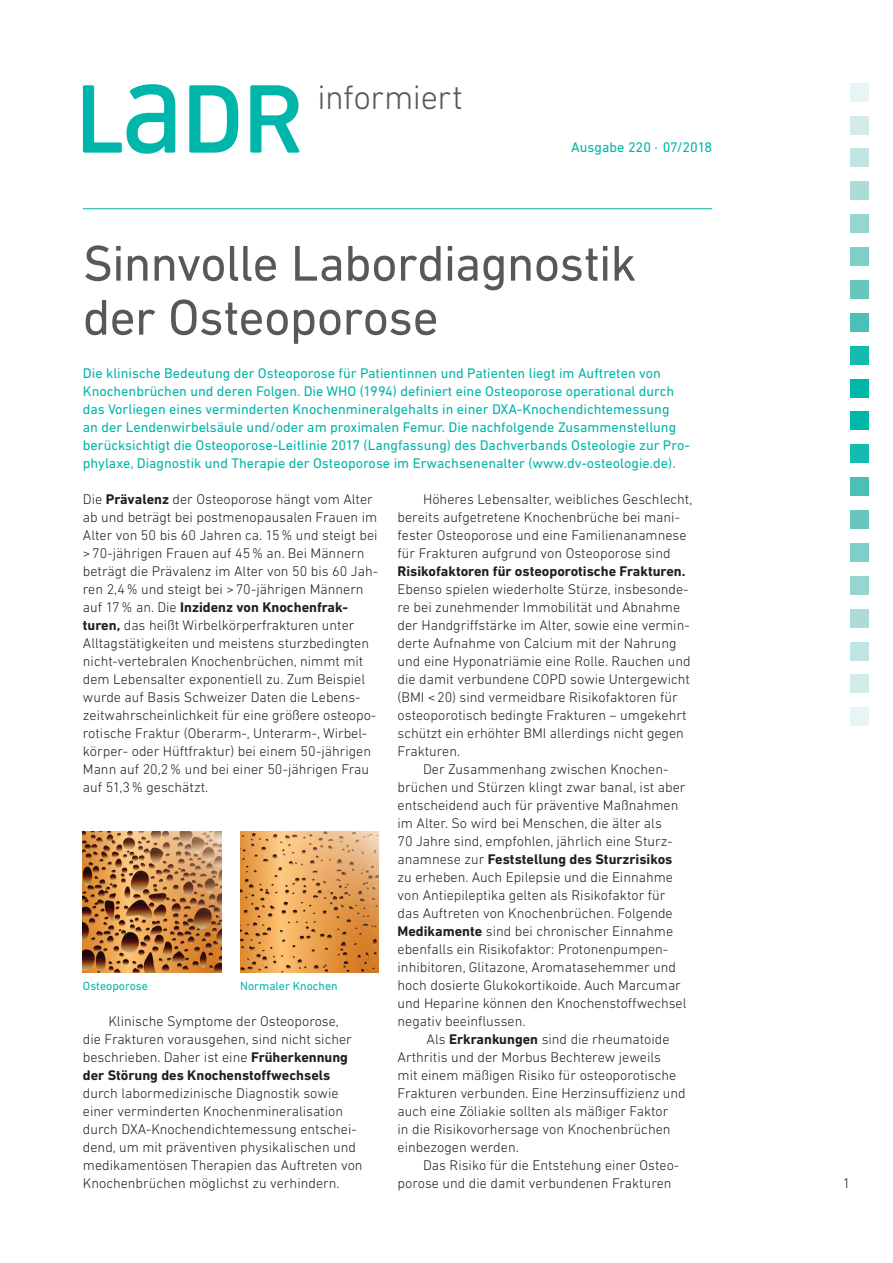
<style>
.page{position:relative;width:893px;height:1263px;background:#fff}
.page>*{position:absolute;margin:0;border:0;box-sizing:border-box;transform-origin:0 0}
.t1{font:51px/54px "DIN Next LT Pro";letter-spacing:-.015em;color:#57585a}
.t2{font:300 34.5px "DIN Next LT Pro";letter-spacing:-.015em;color:#57585a}
.t3{font:300 14.25px/18px "DIN Next LT Pro";color:#231f20}
.t4{font:14.25px/18px "DIN Next LT Pro";color:#00b5a9}
.t5{font:700 14.25px "DIN Next LT Pro";color:#231f20}
.t6{font:12px "DIN Next LT Pro";color:#00b5a9}
.s1{font-weight:700}
.s2{font-weight:300}
</style>
<div class="page">
<svg style="left:83px;top:84px;width:217px;height:70px"></svg>
<div style="left:850px;top:379px;width:19px;height:18px;background:#00b5a9"></div>
<div style="left:850px;top:412px;width:19px;height:18px;background:#00b5a9"></div>
<div style="left:850px;top:445px;width:19px;height:18px;background:#15bbb0"></div>
<div style="left:850px;top:346px;width:19px;height:18px;background:#15bbb0"></div>
<div style="left:850px;top:477px;width:19px;height:19px;background:#4ac0b7"></div>
<div style="left:850px;top:313px;width:19px;height:18px;background:#4ac0b7"></div>
<div style="left:850px;top:510px;width:19px;height:19px;background:#67c7bf"></div>
<div style="left:850px;top:280px;width:19px;height:19px;background:#67c7bf"></div>
<div style="left:850px;top:543px;width:19px;height:19px;background:#80cec8"></div>
<div style="left:850px;top:247px;width:19px;height:19px;background:#80cec8"></div>
<div style="left:850px;top:576px;width:19px;height:18px;background:#96d5d0"></div>
<div style="left:850px;top:214px;width:19px;height:19px;background:#96d5d0"></div>
<div style="left:850px;top:609px;width:19px;height:18px;background:#abdcd8"></div>
<div style="left:850px;top:182px;width:19px;height:18px;background:#abdcd8"></div>
<div style="left:850px;top:642px;width:19px;height:18px;background:#c0e4e1"></div>
<div style="left:850px;top:149px;width:19px;height:18px;background:#c0e4e1"></div>
<div style="left:850px;top:675px;width:19px;height:18px;background:#d3ecea"></div>
<div style="left:850px;top:116px;width:19px;height:18px;background:#d3ecea"></div>
<div style="left:850px;top:708px;width:19px;height:18px;background:#e9f5f4"></div>
<div style="left:850px;top:83px;width:19px;height:18px;background:#e9f5f4"></div>
<hr style="left:83px;top:208px;width:629px;height:1px;background:#00b5a9">
<img style="left:240px;top:831px;width:138px;height:141px">
<img style="left:83px;top:831px;width:138px;height:141px">
<h2 class="t2" style="left:318px;top:77px;width:147px">informiert</h2>
<p class="t4" style="left:571px;top:138px;width:143px">Ausgabe 220 · 07/2018</p>
<h1 class="t1" style="left:83px;top:236px;width:555px">Sinnvolle Labordiagnostik der Osteoporose</h1>
<p class="t4" style="left:83px;top:364px;width:608px">Die klinische Bedeutung der Osteoporose für Patientinnen und Patienten liegt im Auftreten von Knochenbrüchen und deren Folgen. Die WHO (1994) definiert eine Osteoporose operational durch das Vorliegen eines verminderten Knochenmineralgehalts in einer DXA-Knochendichtemessung<br>an der Lendenwirbelsäule und/oder am proximalen Femur. Die nachfolgende Zusammenstellung berücksichtigt die Osteoporose-Leitlinie 2017 (Langfassung) des Dachverbands Osteologie zur Pro&shy;phylaxe, Diagnostik und Therapie der Osteoporose im Erwachsenenalter (www.dv-osteologie.de).</p>
<p class="t3" style="left:83px;top:490px;width:297px">Die <span class="s1">Prävalenz</span> der Osteoporose hängt vom Alter ab und beträgt bei postmenopausalen Frauen im Alter von 50 bis 60 Jahren ca. 15% und steigt bei &gt;70-jährigen Frauen auf 45% an. Bei Männern beträgt die Prävalenz im Alter von 50 bis 60 Jah&shy;ren 2,4% und steigt bei &gt;70-jährigen Männern auf 17% an. Die <span class="s1">Inzidenz von Knochenfrak&shy;turen,</span> das heißt Wirbelkörperfrakturen unter Alltagstätigkeiten und meistens sturzbedingten nicht-vertebralen Knochenbrüchen, nimmt mit dem Lebensalter exponentiell zu. Zum Beispiel wurde auf Basis Schweizer Daten die Lebens&shy;zeitwahrscheinlichkeit für eine größere osteopo&shy;rotische Fraktur (Oberarm-, Unterarm-, Wirbel&shy;körper- oder Hüftfraktur) bei einem 50-jährigen Mann auf 20,2% und bei einer 50-jährigen Frau auf 51,3% geschätzt.</p>
<p class="t6" style="left:83px;top:979px;width:67px">Osteoporose</p>
<p class="t6" style="left:240px;top:979px;width:99px">Normaler Knochen</p>
<p class="t3" style="left:83px;top:1012px;width:270px;text-indent:26px">Klinische Symptome der Osteoporose, die Frakturen vorausgehen, sind nicht sicher beschrieben. Daher ist eine <span class="s1">Früherkennung der Störung des Knochenstoffwechsels</span></p>
<p class="t3" style="left:83px;top:1084px;width:281px">durch labormedizinische Diagnostik sowie einer verminderten Knochenmineralisation durch DXA-Knochendichtemessung entschei&shy;dend, um mit präventiven physikalischen und medikamentösen Therapien das Auftreten von Knochenbrüchen möglichst zu verhindern.</p>
<p class="t3" style="left:398px;top:490px;width:296px;text-indent:26px">Höheres Lebensalter, weibliches Geschlecht, bereits aufgetretene Knochenbrüche bei mani&shy;fester Osteoporose und eine Familienanamnese für Frakturen aufgrund von Osteoporose sind</p>
<p class="t5" style="left:398px;top:563px;width:289px">Risikofaktoren für osteoporotische Frakturen.</p>
<p class="t3" style="left:398px;top:580px;width:292px">Ebenso spielen wiederholte Stürze, insbesonde-</p>
<p class="t3" style="left:398px;top:598px;width:284px">re bei zunehmender Immobilität und Abnahme</p>
<p class="t3" style="left:398px;top:616px;width:294px">der Handgriffstärke im Alter, sowie eine vermin-</p>
<p class="t3" style="left:398px;top:634px;width:280px">derte Aufnahme von Calcium mit der Nahrung</p>
<p class="t3" style="left:398px;top:652px;width:295px">und eine Hyponatriämie eine Rolle. Rauchen und</p>
<p class="t3" style="left:398px;top:670px;width:294px">die damit verbundene COPD sowie Untergewicht</p>
<p class="t3" style="left:398px;top:688px;width:282px">(BMI &lt;20) sind vermeidbare Risikofaktoren für</p>
<p class="t3" style="left:398px;top:706px;width:290px">osteoporotisch bedingte Frakturen – umgekehrt</p>
<p class="t3" style="left:398px;top:724px;width:288px">schützt ein erhöhter BMI allerdings nicht gegen</p>
<p class="t3" style="left:398px;top:742px;width:64px">Frakturen.</p>
<p class="t3" style="left:423px;top:760px;width:247px">Der Zusammenhang zwischen Knochen-</p>
<p class="t3" style="left:398px;top:778px;width:289px">brüchen und Stürzen klingt zwar banal, ist aber</p>
<p class="t3" style="left:398px;top:796px;width:282px">entscheidend auch für präventive Maßnahmen</p>
<p class="t3" style="left:398px;top:814px;width:266px">im Alter. So wird bei Menschen, die älter als</p>
<p class="t3" style="left:398px;top:832px;width:275px">70 Jahre sind, empfohlen, jährlich eine Sturz-</p>
<p class="t5" style="left:398px;top:851px;width:276px"><span class="s2">anamnese zur</span> Feststellung des Sturzrisikos</p>
<p class="t3" style="left:398px;top:868px;width:277px">zu erheben. Auch Epilepsie und die Einnahme</p>
<p class="t3" style="left:398px;top:886px;width:269px">von Antiepileptika gelten als Risikofaktor für</p>
<p class="t3" style="left:398px;top:904px;width:277px">das Auftreten von Knochenbrüchen. Folgende</p>
<p class="t3" style="left:398px;top:922px;width:277px"><span class="s1">Medikamente</span> sind bei chronischer Einnahme</p>
<p class="t3" style="left:398px;top:940px;width:272px">ebenfalls ein Risikofaktor: Protonenpumpen-</p>
<p class="t3" style="left:398px;top:958px;width:280px">inhibitoren, Glitazone, Aromatasehemmer und</p>
<p class="t3" style="left:398px;top:976px;width:285px">hoch dosierte Glukokortikoide. Auch Marcumar</p>
<p class="t3" style="left:398px;top:994px;width:290px">und Heparine können den Knochenstoffwechsel</p>
<p class="t3" style="left:398px;top:1012px;width:130px">negativ beeinflussen.</p>
<p class="t3" style="left:427px;top:1030px;width:245px">Als <span class="s1">Erkrankungen</span> sind die rheumatoide</p>
<p class="t3" style="left:398px;top:1048px;width:265px">Arthritis und der Morbus Bechterew jeweils</p>
<p class="t3" style="left:398px;top:1066px;width:280px">mit einem mäßigen Risiko für osteoporotische</p>
<p class="t3" style="left:398px;top:1084px;width:290px">Frakturen verbunden. Eine Herzinsuffizienz und</p>
<p class="t3" style="left:398px;top:1102px;width:272px">auch eine Zöliakie sollten als mäßiger Faktor</p>
<p class="t3" style="left:398px;top:1120px;width:274px">in die Risikovorhersage von Knochenbrüchen</p>
<p class="t3" style="left:398px;top:1138px;width:123px">einbezogen werden.</p>
<p class="t3" style="left:423px;top:1156px;width:258px">Das Risiko für die Entstehung einer Osteo-</p>
<p class="t3" style="left:398px;top:1174px;width:276px">porose und die damit verbundenen Frakturen</p>
<p class="t3" style="left:843px;top:1174px;width:9px">1</p>
</div>
